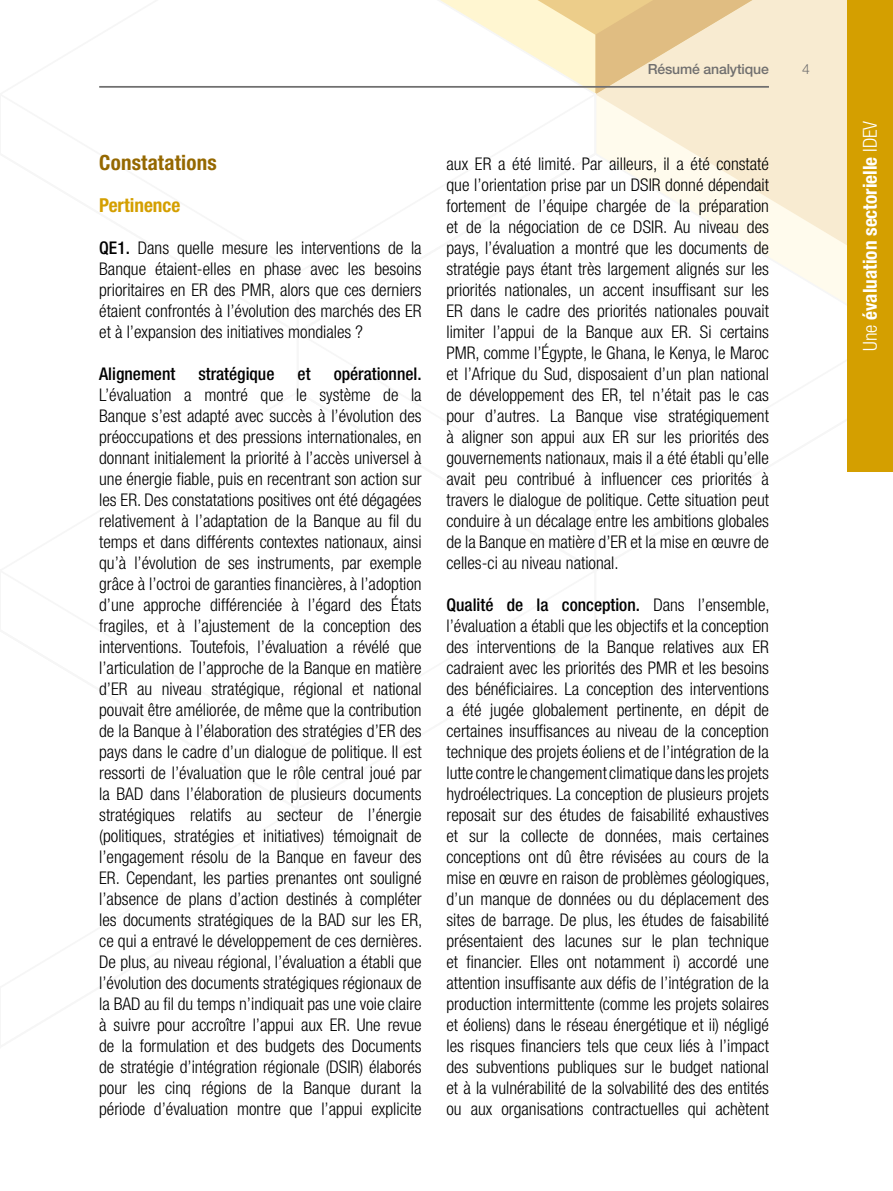
<style>
.page{position:relative;width:893px;height:1191px;background:#fff}
.page>*{position:absolute;margin:0;border:0;box-sizing:border-box;transform-origin:0 0}
.t1{font:700 condensed 21px "Helvetica Neue LT Std";letter-spacing:.01em;color:#956800}
.t2{font:700 condensed 19.25px "Helvetica Neue LT Std";color:#fff}
.t3{font:700 condensed 19.25px "Helvetica Neue LT Std";color:#d49f00}
.t4{font:300 condensed 17.5px/21px "Helvetica Neue LT Std";color:#000;text-align:justify}
.t5{font:500 condensed 17.5px "Helvetica Neue LT Std";color:#000}
.t6{font:500 14px "Helvetica Neue LT Std";letter-spacing:-.01em;color:#706f6f}
.t7{font:300 14px "Helvetica Neue LT Std";color:#706f6f}
.s1{font-weight:500}
.s2{font-weight:300}
</style>
<div class="page">
<div style="left:752px;top:0;width:95px;height:94px;background:#f8ebd1"></div>
<svg style="left:598px;top:94px;width:249px;height:58px;background:#f9edd6"></svg>
<svg style="left:597px;top:0;width:155px;height:94px;background:#ecd4a9"></svg>
<svg style="left:598px;top:152px;width:249px;height:152px"></svg>
<svg style="left:440px;top:0;width:157px;height:91px"></svg>
<hr style="left:99px;top:86px;width:670px;height:2px;background:#706f6f">
<div style="left:847px;top:0;width:46px;height:471px;background:#d49f00"></div>
<p class="t6" style="left:648px;top:61px;width:123px">Résumé analytique</p>
<p class="t7" style="left:802px;top:61px;width:9px">4</p>
<p class="t1" style="left:99px;top:150px;width:119px">Constatations</p>
<p class="t3" style="left:99px;top:193px;width:83px">Pertinence</p>
<p class="t4" style="left:99px;top:237px;width:324px"><span class="s1">QE1.</span> Dans quelle mesure les interventions de la Banque étaient-elles en phase avec les besoins prioritaires en ER des PMR, alors que ces derniers étaient confrontés à l’évolution des marchés des ER et à l’expansion des initiatives mondiales ?</p>
<p class="t5" style="left:99px;top:363px;width:78px">Alignement</p>
<p class="t5" style="left:198px;top:363px;width:78px">stratégique</p>
<p class="t5" style="left:298px;top:363px;width:14px">et</p>
<p class="t5" style="left:334px;top:363px;width:90px">opérationnel.</p>
<p class="t4" style="left:99px;top:384px;width:325px">L’évaluation a montré que le système de la Banque s’est adapté avec succès à l’évolution des préoccupations et des pressions internationales, en donnant initialement la priorité à l’accès universel à une énergie fiable, puis en recentrant son action sur les ER. Des constatations positives ont été dégagées relativement à l’adaptation de la Banque au fil du temps et dans différents contextes nationaux, ainsi qu’à l’évolution de ses instruments, par exemple grâce à l’octroi de garanties financières, à l’adoption d’une approche différenciée à l’égard des États fragiles, et à l’ajustement de la conception des interventions. Toutefois, l’évaluation a révélé que l’articulation de l’approche de la Banque en matière d’ER au niveau stratégique, régional et national pouvait être améliorée, de même que la contribution de la Banque à l’élaboration des stratégies d’ER des pays dans le cadre d’un dialogue de politique. Il est ressorti de l’évaluation que le rôle central joué par la BAD dans l’élaboration de plusieurs documents stratégiques relatifs au secteur de l’énergie (politiques, stratégies et initiatives) témoignait de l’engagement résolu de la Banque en faveur des ER. Cependant, les parties prenantes ont souligné l’absence de plans d’action destinés à compléter les documents stratégiques de la BAD sur les ER, ce qui a entravé le développement de ces dernières.<br>De plus, au niveau régional, l’évaluation a établi que l’évolution des documents stratégiques régionaux de la BAD au fil du temps n’indiquait pas une voie claire à suivre pour accroître l’appui aux ER. Une revue de la formulation et des budgets des Documents de stratégie d’intégration régionale (DSIR) élaborés pour les cinq régions de la Banque durant la période d’évaluation montre que l’appui explicite</p>
<p class="t4" style="left:446px;top:153px;width:324px">aux ER a été limité. Par ailleurs, il a été constaté que l’orientation prise par un DSIR donné dépendait fortement de l’équipe chargée de la préparation et de la négociation de ce DSIR. Au niveau des pays, l’évaluation a montré que les documents de stratégie pays étant très largement alignés sur les priorités nationales, un accent insuffisant sur les ER dans le cadre des priorités nationales pouvait limiter l’appui de la Banque aux ER. Si certains PMR, comme l’Égypte, le Ghana, le Kenya, le Maroc et l’Afrique du Sud, disposaient d’un plan national de développement des ER, tel n’était pas le cas pour d’autres. La Banque vise stratégiquement à aligner son appui aux ER sur les priorités des gouvernements nationaux, mais il a été établi qu’elle avait peu contribué à influencer ces priorités à travers le dialogue de politique. Cette situation peut conduire à un décalage entre les ambitions globales de la Banque en matière d’ER et la mise en œuvre de celles-ci au niveau national.</p>
<p class="t4" style="left:446px;top:594px;width:325px"><span class="s1">Qualité de la conception.</span> Dans l’ensemble, l’évaluation a établi que les objectifs et la conception des interventions de la Banque relatives aux ER cadraient avec les priorités des PMR et les besoins des bénéficiaires. La conception des interventions a été jugée globalement pertinente, en dépit de certaines insuffisances au niveau de la conception technique des projets éoliens et de l’intégration de la lutte contre le changement climatique dans les projets hydroélectriques. La conception de plusieurs projets reposait sur des études de faisabilité exhaustives et sur la collecte de données, mais certaines conceptions ont dû être révisées au cours de la mise en œuvre en raison de problèmes géologiques, d’un manque de données ou du déplacement des sites de barrage. De plus, les études de faisabilité présentaient des lacunes sur le plan technique et financier. Elles ont notamment i) accordé une attention insuffisante aux défis de l’intégration de la production intermittente (comme les projets solaires et éoliens) dans le réseau énergétique et ii) négligé les risques financiers tels que ceux liés à l’impact des subventions publiques sur le budget national et à la vulnérabilité de la solvabilité des des entités ou aux organisations contractuelles qui achètent</p>
<p class="t2" style="left:858px;top:351px;width:232px;rotate:-90deg"><span class="s2">Une</span> évaluation sectorielle <span class="s2">IDEV</span></p>
</div>
